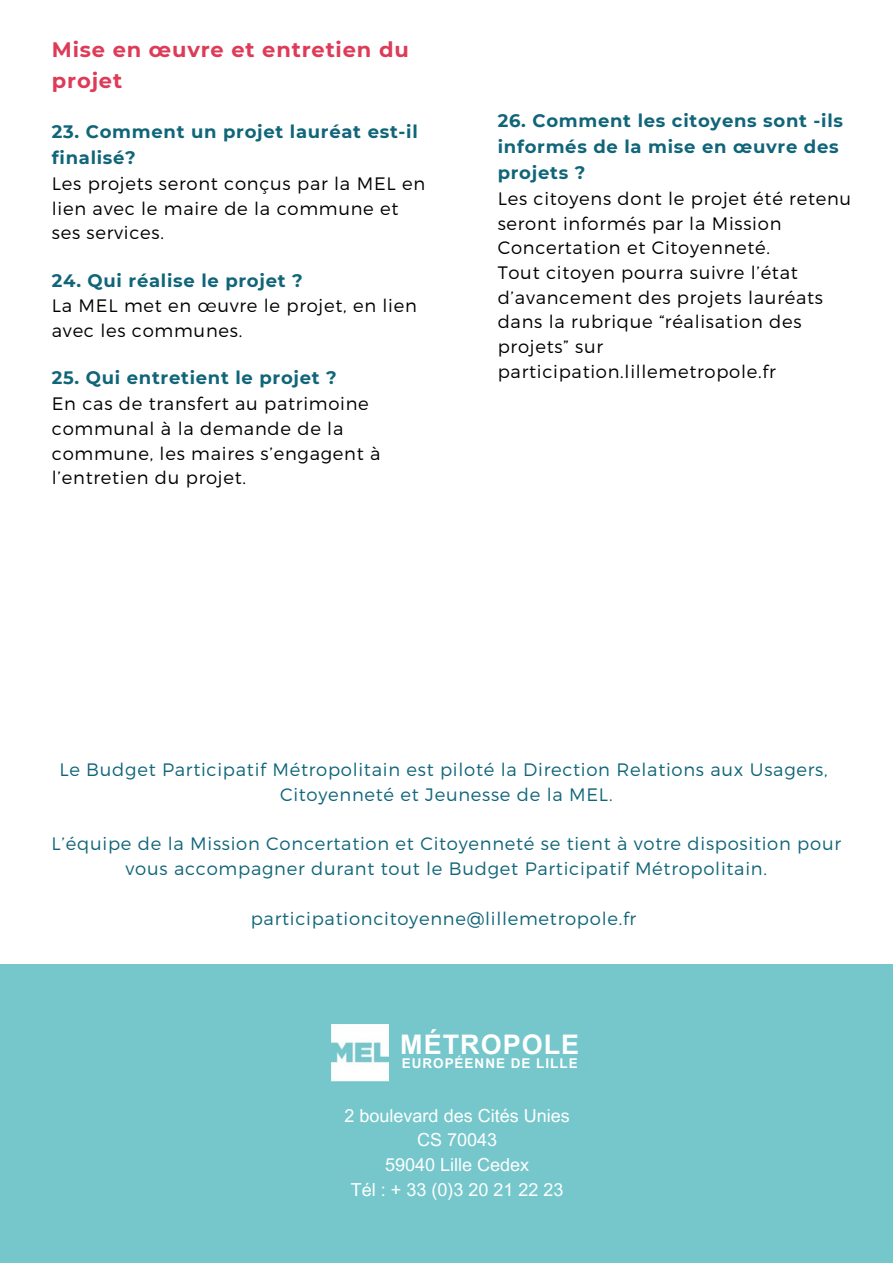
<style>
.page{position:relative;width:893px;height:1264px;background:#fff}
.page>*{position:absolute;margin:0;border:0;box-sizing:border-box;transform-origin:0 0}
.t1{font:700 27px "Arial MT Pro";letter-spacing:.035em;color:#fff}
.t2{font:700 21px/30.3px "Montserrat";letter-spacing:.04em;color:#dd3b58}
.t3{font:300 18px/24.8px "Montserrat";letter-spacing:.04em;color:#000}
.t4{font:300 18px/24.8px "Montserrat";letter-spacing:.04em;color:#106579;text-align:center}
.t5{font:700 18px/25.8px "Montserrat";letter-spacing:.04em;color:#106579}
.t6{font:18px "Arial MT Pro";color:#fff}
.t7{font:700 13.5px "Arial MT Pro";letter-spacing:.075em;color:#fff}
</style>
<div class="page">
<div style="left:0;top:964px;width:892px;height:298px;background:#75c7cb"></div>
<img style="left:331px;top:1024px;width:57px;height:58px">
<p class="t2" style="left:52px;top:34px;width:358px">Mise en œuvre et entretien du projet</p>
<p class="t5" style="left:52px;top:119px;width:367px">23. Comment un projet lauréat est-il finalisé?</p>
<p class="t3" style="left:52px;top:170px;width:375px">Les projets seront conçus par la MEL en lien avec le maire de la commune et ses services.</p>
<p class="t5" style="left:52px;top:267px;width:252px">24. Qui réalise le projet ?</p>
<p class="t3" style="left:52px;top:293px;width:366px">La MEL met en œuvre le projet, en lien avec les communes.</p>
<p class="t5" style="left:52px;top:365px;width:286px">25. Qui entretient le projet ?</p>
<p class="t3" style="left:52px;top:390px;width:330px">En cas de transfert au patrimoine communal à la demande de la commune, les maires s’engagent à l’entretien du projet.</p>
<p class="t5" style="left:497px;top:108px;width:347px">26. Comment les citoyens sont -ils informés de la mise en œuvre des projets ?</p>
<p class="t3" style="left:497px;top:185px;width:355px">Les citoyens dont le projet été retenu seront informés par la Mission<br>Concertation et Citoyenneté.</p>
<p class="t3" style="left:497px;top:259px;width:327px">Tout citoyen pourra suivre l’état d’avancement des projets lauréats dans la rubrique “réalisation des projets” sur participation.lillemetropole.fr</p>
<p class="t4" style="left:59px;top:756px;width:769px">Le Budget Participatif Métropolitain est piloté la Direction Relations aux Usagers,</p>
<p class="t4" style="left:280px;top:781px;width:334px">Citoyenneté et Jeunesse de la MEL.</p>
<p class="t4" style="left:52px;top:830px;width:790px">L’équipe de la Mission Concertation et Citoyenneté se tient à votre disposition pour vous accompagner durant tout le Budget Participatif Métropolitain.</p>
<p class="t4" style="left:251px;top:904px;width:387px">participationcitoyenne@lillemetropole.fr</p>
<p class="t1" style="left:400px;top:1034px;width:180px">MÉTROPOLE</p>
<p class="t7" style="left:401px;top:1058px;width:177px">EUROPÉENNE DE LILLE</p>
<p class="t6" style="left:344px;top:1108px;width:226px">2 boulevard des Cités Unies</p>
<p class="t6" style="left:417px;top:1133px;width:81px">CS 70043</p>
<p class="t6" style="left:385px;top:1157px;width:145px">59040 Lille Cedex</p>
<p class="t6" style="left:351px;top:1182px;width:214px">Tél : + 33 (0)3 20 21 22 23</p>
</div>
